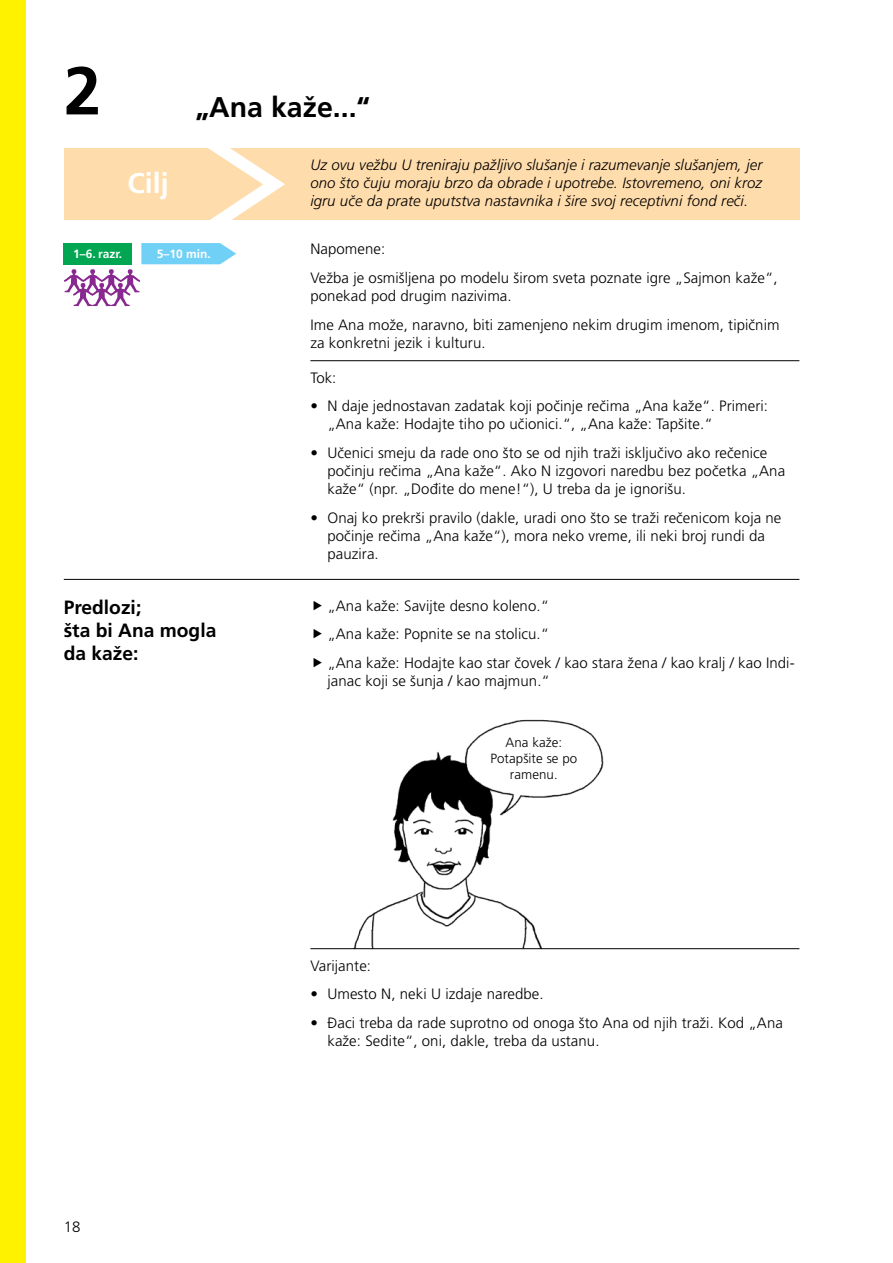
<style>
.page{position:relative;width:893px;height:1263px;background:#fff}
.page>*{position:absolute;margin:0;border:0;box-sizing:border-box;transform-origin:0 0}
.t1{font:700 67.5px "Frutiger LT Pro";color:#000}
.t2{font:700 28.5px "Frutiger LT Pro";color:#000}
.t3{font:700 28.5px "Frutiger LT Pro";color:#fff}
.t4{font:700 19.2px/23.1px "Frutiger LT Pro";color:#000}
.t5{font:300 15px/18px "Frutiger LT Pro";letter-spacing:.005em;color:#000}
.t6{font:italic 300 15px/18px "Frutiger LT Pro";letter-spacing:.005em;color:#000;text-align:justify}
.t7{font:300 13.35px/16px "Frutiger LT Pro";letter-spacing:.005em;color:#000;text-align:center}
.t8{font:700 12px "Frutiger LT Pro";color:#fff}
</style>
<div class="page">
<div style="left:64px;top:149px;width:735px;height:71px;background:#ffdcac"></div>
<img style="left:353px;top:719px;width:251px;height:229px">
<hr style="left:310px;top:360px;width:489px;height:1px;background:#000">
<hr style="left:310px;top:948px;width:489px;height:1px;background:#000">
<hr style="left:64px;top:579px;width:735px;height:1px;background:#000">
<svg style="left:64px;top:148px;width:232px;height:158px"></svg>
<div style="left:64px;top:243px;width:68px;height:21px;background:#00a651"></div>
<div style="left:0;top:0;width:25px;height:1263px;background:#fff200"></div>
<h1 class="t1" style="left:64px;top:51px;width:39px">2</h1>
<h2 class="t3" style="left:128px;top:167px;width:43px">Cilj</h2>
<h2 class="t2" style="left:196px;top:90px;width:176px">„Ana kaže...“</h2>
<p class="t6" style="left:310px;top:155px;width:453px">Uz ovu vežbu U treniraju pažljivo slušanje i razumevanje slušanjem, jer ono što čuju moraju brzo da obrade i upotrebe. Istovremeno, oni kroz igru uče da prate uputstva nastavnika i šire svoj receptivni fond reči.</p>
<p class="t8" style="left:73px;top:247px;width:51px">1–6. razr.</p>
<p class="t8" style="left:157px;top:247px;width:56px">5–10 min.</p>
<p class="t4" style="left:64px;top:596px;width:154px">Predlozi;<br>šta bi Ana mogla da kaže:</p>
<p class="t5" style="left:64px;top:1217px;width:18px">18</p>
<p class="t5" style="left:310px;top:235px;width:469px;line-height:28.7px">Napomene:<br>Vežba je osmišljena po modelu širom sveta poznate igre „Sajmon kaže“,</p>
<p class="t5" style="left:310px;top:282px;width:471px;line-height:28.7px">ponekad pod drugim nazivima.<br>Ime Ana može, naravno, biti zamenjeno nekim drugim imenom, tipičnim</p>
<p class="t5" style="left:310px;top:333px;width:177px">za konkretni jezik i kulturu.</p>
<p class="t5" style="left:310px;top:368px;width:28px">Tok:</p>
<p class="t5" style="left:327px;top:397px;width:442px;text-indent:-17px">• N daje jednostavan zadatak koji počinje rečima „Ana kaže“. Primeri: „Ana kaže: Hodajte tiho po učionici.“, „Ana kaže: Tapšite.“</p>
<p class="t5" style="left:327px;top:444px;width:459px;text-indent:-17px">• Učenici smeju da rade ono što se od njih traži isključivo ako rečenice počinju rečima „Ana kaže“. Ako N izgovori naredbu bez početka „Ana kaže“ (npr. „Dođite do mene!“), U treba da je ignorišu.</p>
<p class="t5" style="left:327px;top:508px;width:456px;text-indent:-17px">• Onaj ko prekrši pravilo (dakle, uradi ono što se traži rečenicom koja ne počinje rečima „Ana kaže“), mora neko vreme, ili neki broj rundi da pauzira.</p>
<p class="t5" style="left:327px;top:591px;width:469px;line-height:28.7px">„Ana kaže: Savijte desno koleno.“<br>„Ana kaže: Popnite se na stolicu.“<br>„Ana kaže: Hodajte kao star čovek / kao stara žena / kao kralj / kao Indi-</p>
<p class="t5" style="left:327px;top:672px;width:224px">janac koji se šunja / kao majmun.“</p>
<p class="t7" style="left:490px;top:734px;width:88px">Ana kaže:<br>Potapšite se po ramenu.</p>
<p class="t5" style="left:310px;top:956px;width:62px">Varijante:</p>
<p class="t5" style="left:310px;top:985px;width:235px">• Umesto N, neki U izdaje naredbe.</p>
<p class="t5" style="left:327px;top:1014px;width:457px;text-indent:-17px">• Đaci treba da rade suprotno od onoga što Ana od njih traži. Kod „Ana kaže: Sedite“, oni, dakle, treba da ustanu.</p>
</div>
